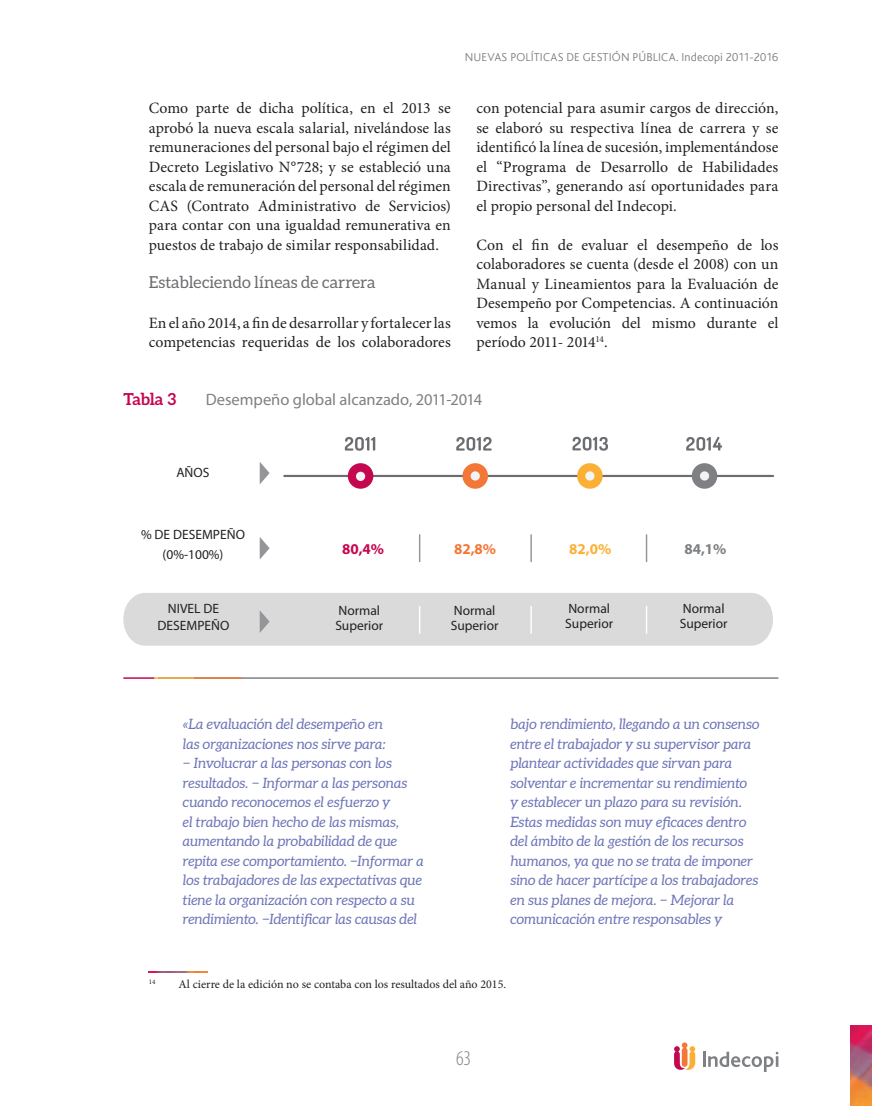
<style>
.page{position:relative;width:872px;height:1106px;background:#fff}
.page>*{position:absolute;margin:0;border:0;box-sizing:border-box;transform-origin:0 0}
.t1{font:300 condensed 21px "Myriad Pro";color:#7e8083}
.Tabla_y_contenido{font:16.5px "Myriad Pro";color:#7e8083}
.subtitulo_3{font:16.5px "Aleo";color:#6c6d70}
.Tabla_y_contenido-2{font:700 16.5px "Aleo";letter-spacing:-.025em;color:#c50750}
.Cuerpo_de_parrafo{font:15.75px/19.5px "Minion Pro";color:#231f20;text-align:justify}
.t2{font:700 15px "Myriad Pro";color:#c50750}
.t3{font:700 15px "Myriad Pro";color:#f37736}
.t4{font:700 15px "Myriad Pro";color:#fbb035}
.t5{font:700 15px "Myriad Pro";color:#7e8083}
.Sumilla_final_ok{font:italic 14.25px/19.5px "Aleo";color:#6f76b8}
.t6{font:13.5px/15.1px "Myriad Pro";color:#231f20}
.Pie_de_notas{font:12px "Minion Pro";color:#231f20}
.t7{font:300 12px "Bliss";letter-spacing:.015em;color:#7e8083}
.Pie_de_notas-2{font:7.05px "Minion Pro";color:#231f20}
</style>
<div class="page">
<svg style="left:703px;top:1051px;width:75px;height:20px"></svg>
<svg style="left:674px;top:1042px;width:21px;height:28px"></svg>
<img style="left:850px;top:1025px;width:22px;height:81px">
<hr style="left:283px;top:475px;width:491px;height:2px;background:#6c6d70">
<div style="left:692px;top:463px;width:25px;height:26px;background:#7e8083;border-radius:50%"></div>
<div style="left:577px;top:463px;width:25px;height:26px;background:#fbb035;border-radius:50%"></div>
<div style="left:462px;top:463px;width:26px;height:26px;background:#f37736;border-radius:50%"></div>
<div style="left:348px;top:463px;width:25px;height:26px;background:#c50750;border-radius:50%"></div>
<div style="left:356px;top:472px;width:9px;height:9px;background:#f2f3f4;border-radius:50%"></div>
<div style="left:470px;top:471px;width:10px;height:9px;background:#f2f3f4;border-radius:50%"></div>
<div style="left:585px;top:471px;width:9px;height:9px;background:#f2f3f4;border-radius:50%"></div>
<div style="left:700px;top:471px;width:9px;height:9px;background:#f2f3f4;border-radius:50%"></div>
<svg style="left:260px;top:462px;width:9px;height:22px"></svg>
<svg style="left:260px;top:537px;width:9px;height:22px"></svg>
<svg style="left:419px;top:534px;width:1px;height:28px"></svg>
<hr style="left:530px;top:534px;width:2px;height:28px;background:#939598">
<svg style="left:646px;top:534px;width:1px;height:28px"></svg>
<div style="left:123px;top:593px;width:650px;height:52px;background:#dadada"></div>
<svg style="left:345px;top:437px;width:30px;height:14px"></svg>
<svg style="left:456px;top:437px;width:35px;height:14px"></svg>
<svg style="left:572px;top:437px;width:36px;height:13px"></svg>
<svg style="left:686px;top:437px;width:36px;height:14px"></svg>
<hr style="left:123px;top:677px;width:31px;height:2px;background:#c50750">
<hr style="left:158px;top:677px;width:620px;height:2px;background:#7e8083">
<hr style="left:154px;top:677px;width:40px;height:2px;background:#fbb035">
<hr style="left:194px;top:677px;width:47px;height:2px;background:#f37736">
<img style="left:149px;top:971px;width:58px;height:1px">
<p class="t7" style="left:465px;top:51px;width:315px">NUEVAS POLÍTICAS DE GESTIÓN PÚBLICA. Indecopi 2011-2016</p>
<p class="Cuerpo_de_parrafo" style="left:149px;top:98px;width:303px">Como parte de dicha política, en el 2013 se aprobó la nueva escala salarial, nivelándose las remuneraciones del personal bajo el régimen del Decreto Legislativo N°728; y se estableció una escala de remuneración del personal del régimen CAS (Contrato Administrativo de Servicios) para contar con una igualdad remunerativa en puestos de trabajo de similar responsabilidad.</p>
<p class="subtitulo_3" style="left:149px;top:273px;width:228px">Estableciendo líneas de carrera</p>
<p class="Cuerpo_de_parrafo" style="left:149px;top:313px;width:303px">En el año 2014, a fin de desarrollar y fortalecer las competencias requeridas de los colaboradores</p>
<p class="Cuerpo_de_parrafo" style="left:476px;top:98px;width:303px">con potencial para asumir cargos de dirección, se elaboró su respectiva línea de carrera y se identificó la línea de sucesión, implementándose el “Programa de Desarrollo de Habilidades Directivas”, generando así oportunidades para el propio personal del Indecopi.</p>
<p class="Cuerpo_de_parrafo" style="left:476px;top:235px;width:303px">Con el fin de evaluar el desempeño de los colaboradores se cuenta (desde el 2008) con un Manual y Lineamientos para la Evaluación de Desempeño por Competencias. A continuación vemos la evolución del mismo durante el período 2011- 2014<sup>14</sup>.</p>
<p class="Tabla_y_contenido-2" style="left:123px;top:389px;width:54px">Tabla 3</p>
<p class="Tabla_y_contenido" style="left:206px;top:389px;width:278px">Desempeño global alcanzado, 2011-2014</p>
<p class="t6" style="left:176px;top:464px;width:35px">AÑOS</p>
<p class="t6" style="left:141px;top:525px;width:105px;line-height:19.4px;text-align:center">% DE DESEMPEÑO (0%-100%)</p>
<p class="t2" style="left:342px;top:539px;width:44px">80,4%</p>
<p class="t3" style="left:454px;top:539px;width:44px">82,8%</p>
<p class="t4" style="left:569px;top:539px;width:44px">82,0%</p>
<p class="t5" style="left:684px;top:539px;width:44px">84,1%</p>
<p class="t6" style="left:158px;top:600px;width:73px;line-height:16.5px;text-align:center">NIVEL DE<br>DESEMPEÑO</p>
<p class="t6" style="left:335px;top:602px;width:49px">Normal<br>Superior</p>
<p class="t6" style="left:451px;top:602px;width:49px">Normal<br>Superior</p>
<p class="t6" style="left:565px;top:601px;width:49px">Normal<br>Superior</p>
<p class="t6" style="left:679px;top:601px;width:49px">Normal<br>Superior</p>
<p class="Sumilla_final_ok" style="left:183px;top:714px;width:242px">«La evaluación del desempeño en<br>las organizaciones nos sirve para:<br>− Involucrar a las personas con los resultados. − Informar a las personas cuando reconocemos el esfuerzo y<br>el trabajo bien hecho de las mismas, aumentando la probabilidad de que repita ese comportamiento. −Informar a los trabajadores de las expectativas que tiene la organización con respecto a su rendimiento. −Identificar las causas del</p>
<p class="Sumilla_final_ok" style="left:510px;top:714px;width:251px">bajo rendimiento, llegando a un consenso entre el trabajador y su supervisor para plantear actividades que sirvan para solventar e incrementar su rendimiento<br>y establecer un plazo para su revisión.<br>Estas medidas son muy eficaces dentro del ámbito de la gestión de los recursos humanos, ya que no se trata de imponer sino de hacer partícipe a los trabajadores en sus planes de mejora. − Mejorar la comunicación entre responsables y</p>
<p class="Pie_de_notas-2" style="left:149px;top:976px;width:8px">14</p>
<p class="Pie_de_notas" style="left:179px;top:975px;width:329px">Al cierre de la edición no se contaba con los resultados del año 2015.</p>
<h1 class="t1" style="left:456px;top:1045px;width:17px">63</h1>
</div>
